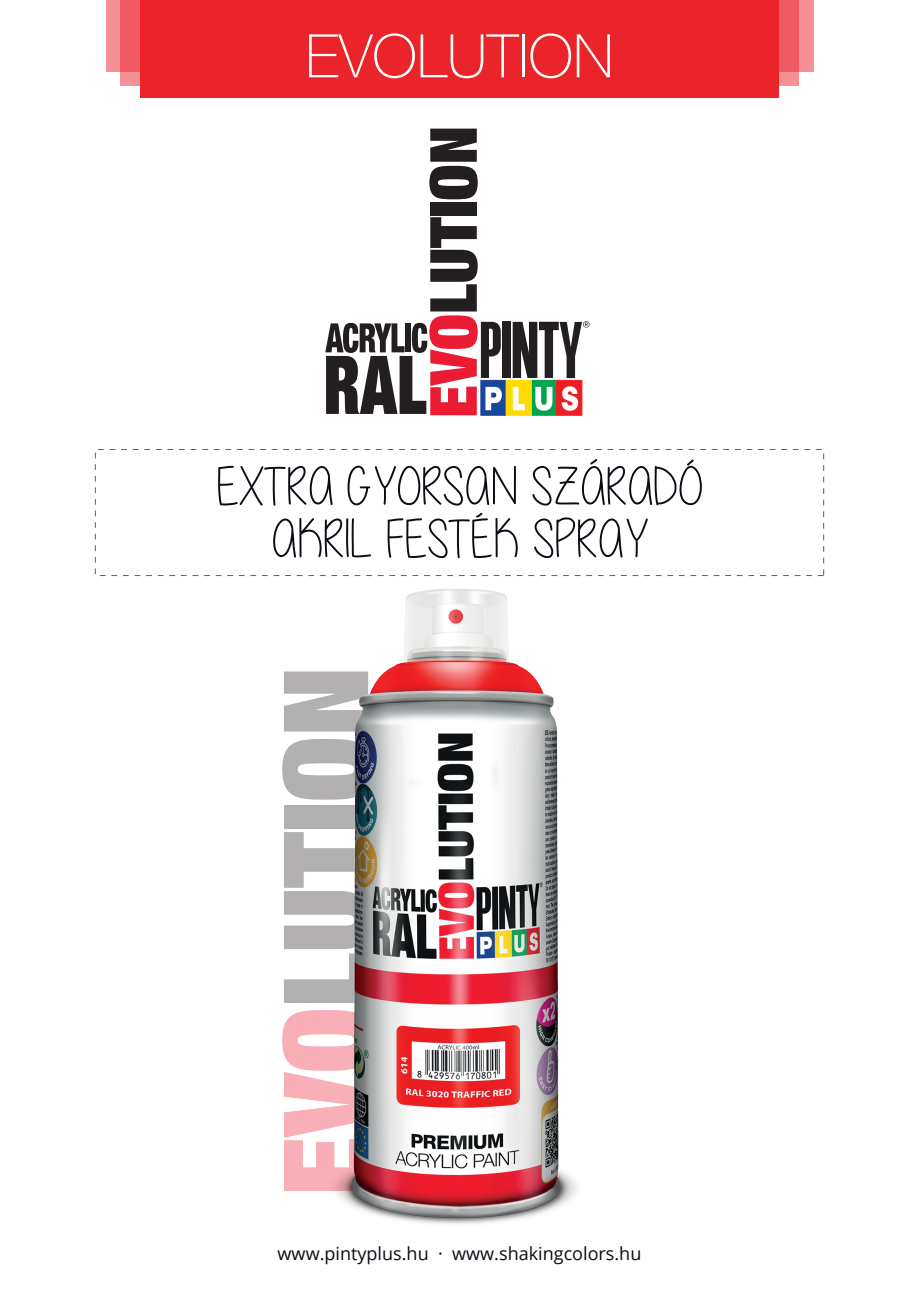
<style>
.page{position:relative;width:919px;height:1289px;background:#fff}
.page>*{position:absolute;margin:0;border:0;box-sizing:border-box;transform-origin:0 0}
.t1{font:100 60px "Helvetica Neue LT Std";color:#fff}
.t2{font:54px/52.5px "Alittlesunshine";color:#0a0d14;text-align:center}
.t3{font:18px "Open Sans";color:#0a0d14}
</style>
<div class="page">
<div style="left:106px;top:0;width:707px;height:72px;background:#f59195"></div>
<svg style="left:120px;top:0;width:678px;height:86px;background:#f06167"></svg>
<div style="left:140px;top:0;width:638px;height:98px;background:#eb242c"></div>
<div style="left:531px;top:380px;width:25px;height:35px;background:#00a54f;border:1px solid #00a54f"></div>
<div style="left:556px;top:380px;width:26px;height:35px;background:#ee1d23;border:1px solid #ee1d23"></div>
<div style="left:480px;top:380px;width:26px;height:35px;background:#18469d;border:1px solid #18469d"></div>
<svg style="left:535px;top:387px;width:17px;height:23px"></svg>
<svg style="left:561px;top:386px;width:17px;height:25px"></svg>
<div style="left:502px;top:322px;width:9px;height:56px;background:#231f20"></div>
<div style="left:506px;top:380px;width:25px;height:35px;background:#ffdc01"></div>
<svg style="left:513px;top:387px;width:12px;height:23px"></svg>
<svg style="left:325px;top:217px;width:177px;height:198px"></svg>
<div style="left:430px;top:202px;width:47px;height:13px;background:#231f20"></div>
<svg style="left:429px;top:129px;width:48px;height:70px"></svg>
<svg style="left:512px;top:321px;width:77px;height:57px"></svg>
<svg style="left:282px;top:1010px;width:24px;height:180px"></svg>
<svg style="left:284px;top:832px;width:22px;height:170px"></svg>
<div style="left:284px;top:805px;width:84px;height:24px;background:#b2b0b1"></div>
<svg style="left:282px;top:739px;width:24px;height:60px"></svg>
<svg style="left:284px;top:671px;width:22px;height:60px"></svg>
<img style="left:306px;top:575px;width:298px;height:649px">
<h1 class="t1" style="left:305px;top:22px;width:310px">EVOLUTION</h1>
<h2 class="t2" style="left:216px;top:461px;width:487px">EXTRA GYORSAN SZÁRADÓ<br>AKRIL FESTÉK SPRAY</h2>
<p class="t3" style="left:277px;top:1241px;width:365px">www.pintyplus.hu · www.shakingcolors.hu</p>
</div>
